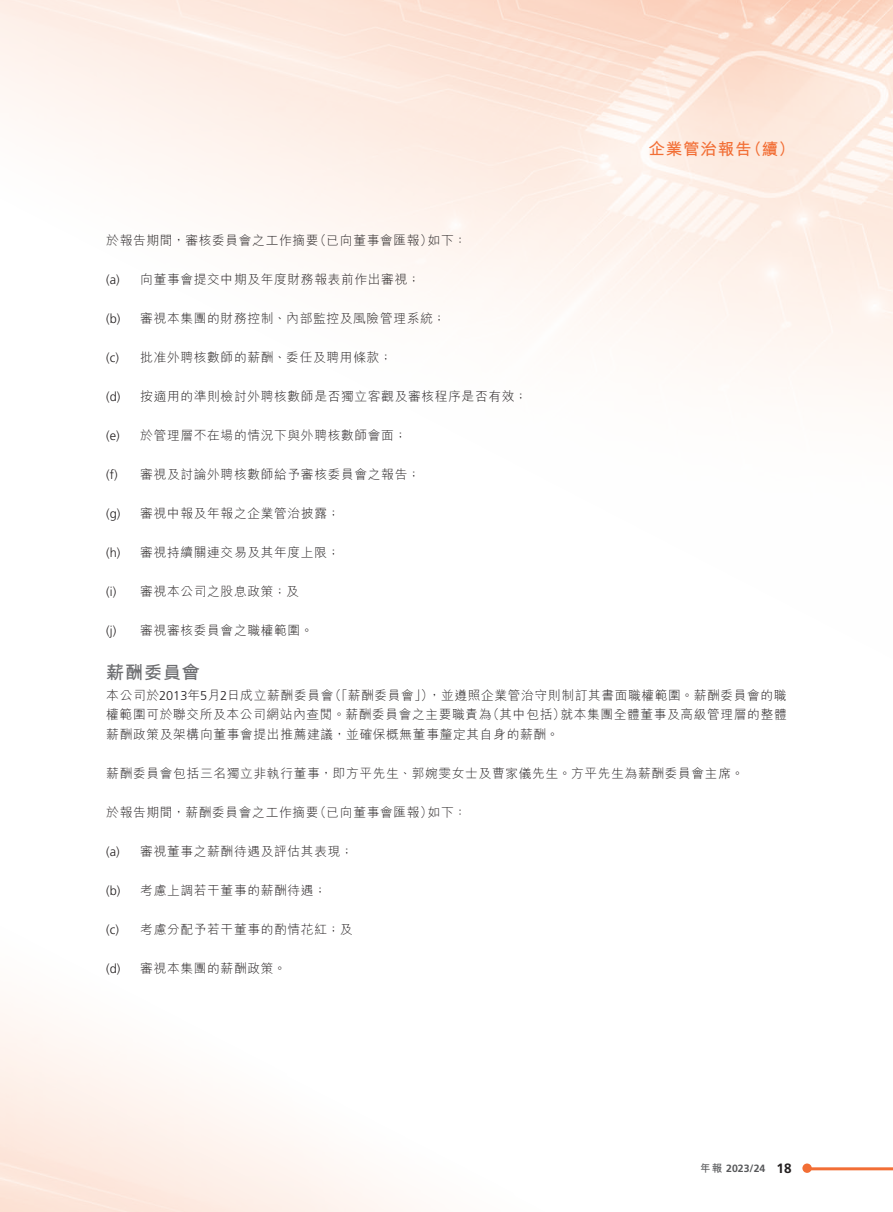
<style>
.page{position:relative;width:893px;height:1212px;background:#fff}
.page>*{position:absolute;margin:0;border:0;box-sizing:border-box;transform-origin:0 0}
.t1{font:700 18px "M Hei HK";letter-spacing:.05em;color:#6c6d70}
.t2{font:700 16.5px "M Hei HK";letter-spacing:.05em;color:#f26e35}
.t3{font:700 13.5px "Frutiger LT Std";color:#231f20}
.t4{font:300 12.75px/19.5px "M Hei HK";letter-spacing:.05em;color:#231f20}
.t5{font:300 12.75px "Frutiger LT Std";color:#231f20}
.t6{font:700 10.5px "Frutiger LT Std";color:#57585a}
.s1{font-family:"Frutiger LT Std"}
.s2{font-family:"M Hei HK"}
</style>
<div class="page">
<img style="left:0;top:0;width:893px;height:391px">
<hr style="left:807px;top:1167px;width:86px;height:3px;background:#f26e35">
<div style="left:802px;top:1163px;width:10px;height:10px;background:#f26e35;border-radius:50%"></div>
<p class="t4" style="left:314px;top:230px;width:120px">（已向董事會匯報）</p>
<p class="t4" style="left:106px;top:230px;width:214px">於報告期間，審核委員會之工作摘要</p>
<p class="t4" style="left:140px;top:269px;width:281px">向董事會提交中期及年度財務報表前作出審視;</p>
<p class="t4" style="left:428px;top:230px;width:40px">如下：</p>
<p class="t5" style="left:106px;top:273px;width:15px">a( )</p>
<p class="t5" style="left:106px;top:312px;width:16px">b( )</p>
<p class="t4" style="left:140px;top:308px;width:307px">審視本集團的財務控制、內部監控及風險管理系統;</p>
<p class="t5" style="left:106px;top:351px;width:14px">c( )</p>
<p class="t4" style="left:140px;top:347px;width:253px">批准外聘核數師的薪酬、委任及聘用條款;</p>
<p class="t5" style="left:106px;top:390px;width:16px">d( )</p>
<p class="t4" style="left:140px;top:386px;width:388px">按適用的準則檢討外聘核數師是否獨立客觀及審核程序是否有效;</p>
<p class="t5" style="left:106px;top:429px;width:15px">e( )</p>
<p class="t4" style="left:140px;top:425px;width:268px">於管理層不在場的情況下與外聘核數師會面;</p>
<p class="t5" style="left:106px;top:468px;width:13px">f( )</p>
<p class="t4" style="left:140px;top:464px;width:281px">審視及討論外聘核數師給予審核委員會之報告;</p>
<p class="t5" style="left:106px;top:507px;width:16px">g( )</p>
<p class="t4" style="left:140px;top:503px;width:201px">審視中報及年報之企業管治披露;</p>
<p class="t5" style="left:106px;top:546px;width:16px">h( )</p>
<p class="t4" style="left:140px;top:542px;width:201px">審視持續關連交易及其年度上限;</p>
<p class="t5" style="left:106px;top:585px;width:11px">) i(</p>
<p class="t4" style="left:140px;top:581px;width:160px">審視本公司之股息政策；及</p>
<p class="t4" style="left:140px;top:620px;width:174px">審視審核委員會之職權範圍。</p>
<p class="t5" style="left:106px;top:624px;width:11px">) j(</p>
<h1 class="t1" style="left:106px;top:659px;width:95px">薪酬委員會</h1>
<p class="t2" style="left:648px;top:137px;width:105px">企業管治報告</p>
<p class="t2" style="left:745px;top:137px;width:51px">（續(</p>
<p class="t4" style="left:329px;top:685px;width:106px">（「薪酬委員會」）</p>
<p class="t4" style="left:106px;top:685px;width:229px">本公司於<span class="s1">2013</span>年月<span class="s1">5 2</span>日成立薪酬委員會</p>
<p class="t4" style="left:428px;top:685px;width:360px">，並遵照企業管治守則制訂其書面職權範圍。薪酬委員會的職</p>
<p class="t4" style="left:560px;top:704px;width:228px">就本集團全體董事及高級管理層的整體</p>
<p class="t4" style="left:106px;top:704px;width:454px">權範圍可於聯交所及本公司網站內查閱。薪酬委員會之主要職責為<br>薪酬政策及架構向董事會提出推薦建議，並確保概無董事釐定其自身的薪酬。</p>
<p class="t4" style="left:106px;top:763px;width:639px">薪酬委員會包括三名獨立非執行董事，即方平先生、郭婉雯女士及曹家儀先生。方平先生為薪酬委員會主席。</p>
<p class="t4" style="left:428px;top:802px;width:40px">如下：</p>
<p class="t4" style="left:487px;top:704px;width:80px">（其中包括）</p>
<p class="t4" style="left:314px;top:802px;width:120px">（已向董事會匯報）</p>
<p class="t4" style="left:106px;top:802px;width:214px">於報告期間，薪酬委員會之工作摘要</p>
<p class="t4" style="left:140px;top:841px;width:214px">審視董事之薪酬待遇及評估其表現;</p>
<p class="t5" style="left:106px;top:844px;width:15px">a( )</p>
<p class="t5" style="left:106px;top:883px;width:16px">b( )</p>
<p class="t4" style="left:140px;top:880px;width:188px">考慮上調若干董事的薪酬待遇;</p>
<p class="t5" style="left:106px;top:922px;width:14px">c( )</p>
<p class="t4" style="left:140px;top:919px;width:214px">考慮分配予若干董事的酌情花紅；及</p>
<p class="t5" style="left:106px;top:961px;width:16px">d( )</p>
<p class="t4" style="left:140px;top:958px;width:147px">審視本集團的薪酬政策。</p>
<p class="t6" style="left:700px;top:1162px;width:67px"><span class="s2">年報</span> 2023/24</p>
<p class="t3" style="left:777px;top:1160px;width:17px">18</p>
</div>
